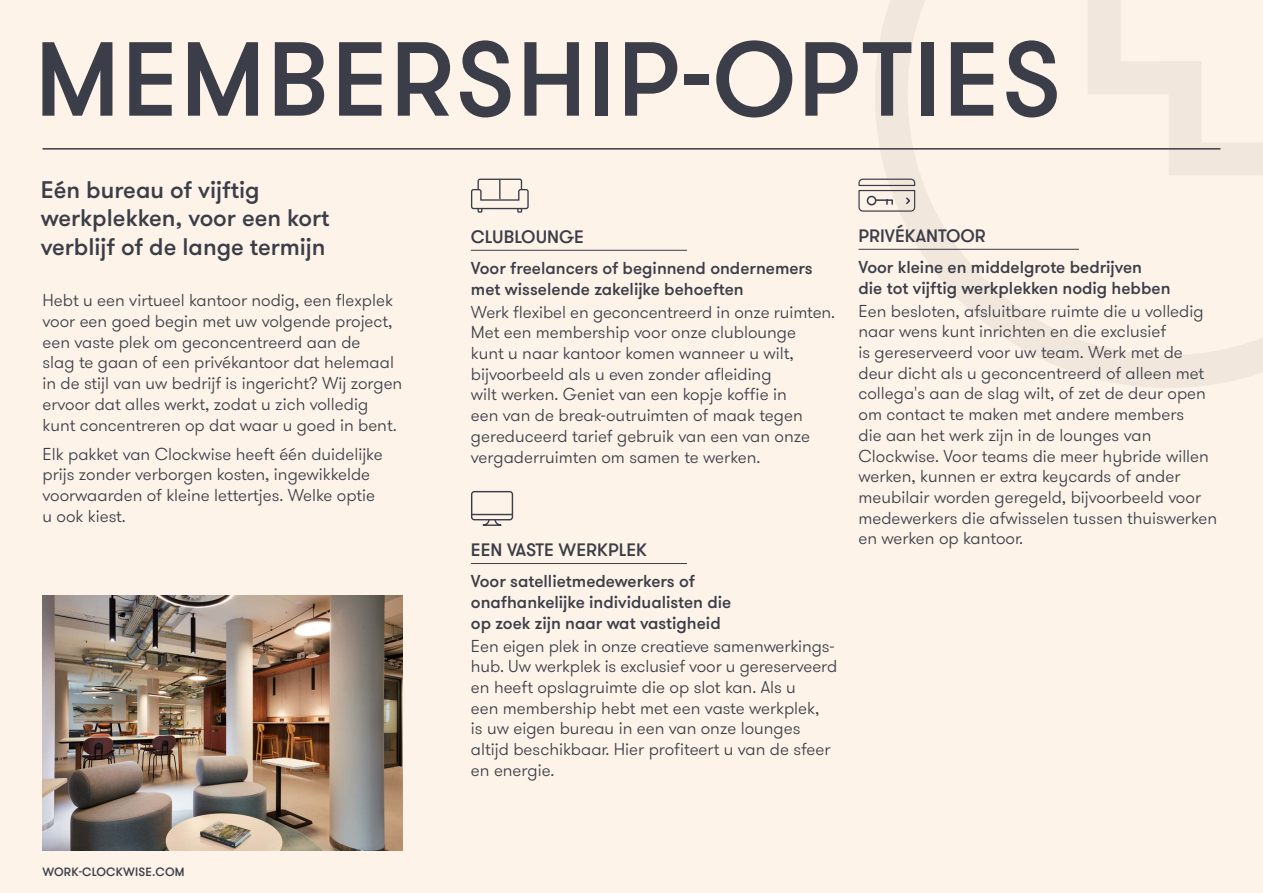
<style>
.page{position:relative;width:1263px;height:893px;background:#fdf3e8}
.page>*{position:absolute;margin:0;border:0;box-sizing:border-box;transform-origin:0 0}
.t1{font:500 105px "GT Walsheim Pro";letter-spacing:.015em;color:#3b3d48}
.t2{font:500 24px/28.8px "GT Walsheim Pro";color:#3b3d48}
.t3{font:500 18px "GT Walsheim Pro";color:#3b3d48}
.t4{font:300 17.25px/20.7px "GT Walsheim Pro";color:#3b3d48}
.t5{font:500 17.25px/20.7px "GT Walsheim Pro";color:#3b3d48}
.t6{font:500 12px "GT Walsheim Pro";letter-spacing:.015em;color:#3b3d48}
</style>
<div class="page">
<svg style="left:875px;top:0;width:388px;height:388px"></svg>
<svg style="left:1088px;top:0;width:175px;height:175px"></svg>
<img style="left:43px;top:595px;width:359px;height:255px">
<hr style="left:43px;top:148px;width:1177px;height:2px;background:#3b3d48">
<hr style="left:471px;top:250px;width:216px;height:1px;background:#3b3d48">
<hr style="left:471px;top:563px;width:216px;height:1px;background:#3b3d48">
<svg style="left:471px;top:178px;width:58px;height:35px"></svg>
<hr style="left:472px;top:514px;width:40px;height:1px;background:#3b3d48">
<div style="left:471px;top:491px;width:42px;height:29px;border:1px solid #3b3d48;border-radius:3px"></div>
<svg style="left:482px;top:518px;width:20px;height:8px"></svg>
<hr style="left:858px;top:249px;width:221px;height:1px;background:#3b3d48">
<svg style="left:858px;top:178px;width:58px;height:34px"></svg>
<h1 class="t1" style="left:35px;top:13px;width:1028px">MEMBERSHIP-OPTIES</h1>
<h2 class="t2" style="left:41px;top:175px;width:290px">Eén bureau of vijftig werkplekken, voor een kort verblijf of de lange termijn</h2>
<p class="t4" style="left:43px;top:290px;width:361px">Hebt u een virtueel kantoor nodig, een flexplek voor een goed begin met uw volgende project, een vaste plek om geconcentreerd aan de<br>slag te gaan of een privékantoor dat helemaal in de stijl van uw bedrijf is ingericht? Wij zorgen ervoor dat alles werkt, zodat u zich volledig kunt concentreren op dat waar u goed in bent.</p>
<p class="t4" style="left:43px;top:444px;width:342px">Elk pakket van Clockwise heeft één duidelijke prijs zonder verborgen kosten, ingewikkelde voorwaarden of kleine lettertjes. Welke optie u ook kiest.</p>
<p class="t6" style="left:43px;top:864px;width:143px">WORK-CLOCKWISE.COM</p>
<p class="t3" style="left:471px;top:225px;width:115px">CLUBLOUNGE</p>
<p class="t5" style="left:471px;top:258px;width:343px">Voor freelancers of beginnend ondernemers met wisselende zakelijke behoeften</p>
<p class="t4" style="left:471px;top:302px;width:366px">Werk flexibel en geconcentreerd in onze ruimten.<br>Met een membership voor onze clublounge<br>kunt u naar kantoor komen wanneer u wilt, bijvoorbeeld als u even zonder afleiding<br>wilt werken. Geniet van een kopje koffie in<br>een van de break-outruimten of maak tegen gereduceerd tarief gebruik van een van onze vergaderruimten om samen te werken.</p>
<p class="t3" style="left:471px;top:538px;width:178px">EEN VASTE WERKPLEK</p>
<p class="t5" style="left:471px;top:571px;width:262px">Voor satellietmedewerkers of onafhankelijke individualisten die op zoek zijn naar wat vastigheid</p>
<p class="t4" style="left:471px;top:636px;width:368px">Een eigen plek in onze creatieve samenwerkings&shy;hub. Uw werkplek is exclusief voor u gereserveerd en heeft opslagruimte die op slot kan. Als u<br>een membership hebt met een vaste werkplek,<br>is uw eigen bureau in een van onze lounges altijd beschikbaar. Hier profiteert u van de sfeer en energie.</p>
<p class="t3" style="left:858px;top:224px;width:129px">PRIVÉKANTOOR</p>
<p class="t5" style="left:858px;top:257px;width:313px">Voor kleine en middelgrote bedrijven<br>die tot vijftig werkplekken nodig hebben</p>
<p class="t4" style="left:858px;top:301px;width:360px">Een besloten, afsluitbare ruimte die u volledig naar wens kunt inrichten en die exclusief<br>is gereserveerd voor uw team. Werk met de deur dicht als u geconcentreerd of alleen met collega's aan de slag wilt, of zet de deur open om contact te maken met andere members<br>die aan het werk zijn in de lounges van Clockwise. Voor teams die meer hybride willen werken, kunnen er extra keycards of ander meubilair worden geregeld, bijvoorbeeld voor medewerkers die afwisselen tussen thuiswerken en werken op kantoor.</p>
</div>
